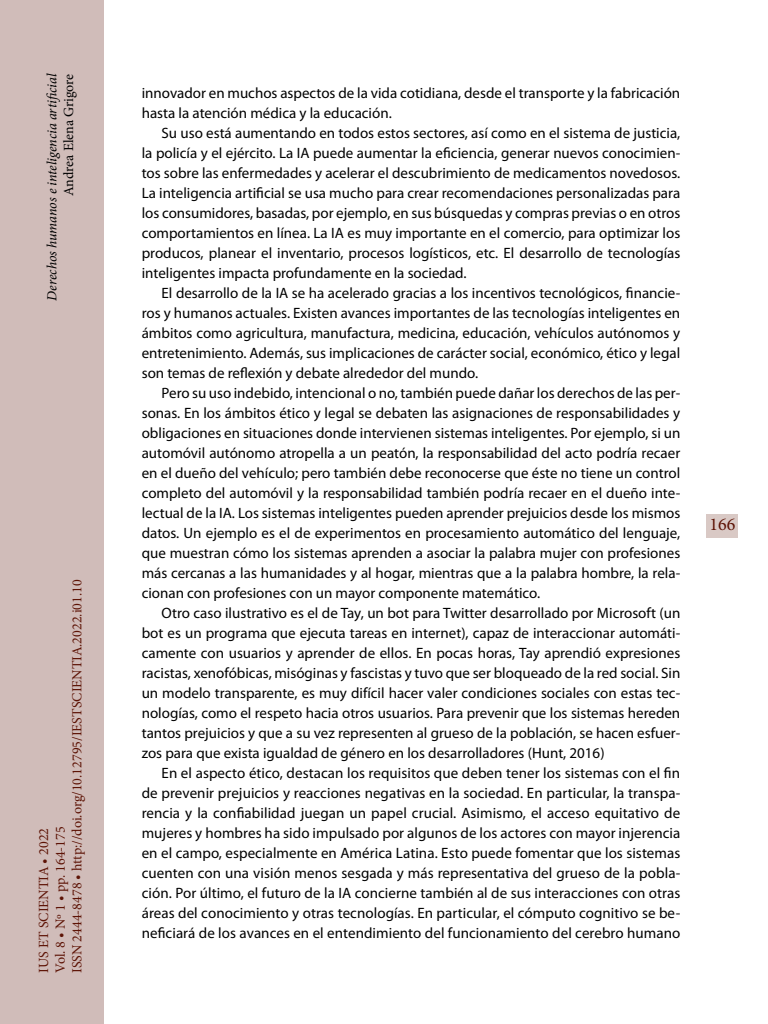
<style>
.page{position:relative;width:768px;height:1024px;background:#fff}
.page>*{position:absolute;margin:0;border:0;box-sizing:border-box;transform-origin:0 0}
.t1{font:18px "Minion Pro";color:#5d1305}
._00_bsc{font:15px/20px "Myriad Pro";color:#000;text-align:justify}
.t2{font:14px/16.8px "Minion Pro";color:#5d1305}
.t3{font:italic 14px "Minion Pro";letter-spacing:-.005em;color:#000}
.t4{font:14px "Minion Pro";letter-spacing:-.005em;color:#000}
</style>
<div class="page">
<div style="left:0;top:0;width:103px;height:1024px;background:#d0bcb9"></div>
<div style="left:707px;top:514px;width:31px;height:24px;background:#d9c9c5"></div>
<p class="t3" style="left:42px;top:301px;width:228px;rotate:-90deg">Derechos humanos e inteligencia artificial</p>
<p class="t4" style="left:59px;top:196px;width:124px;rotate:-90deg">Andrea Elena Grigore</p>
<p class="t2" style="left:35px;top:973px;width:395px;rotate:-90deg">IUS ET SCIENTIA • 2022<br>Vol. 8 • Nº 1 • pp. 164-175<br>ISSN 2444-8478 • http://doi.org/10.12795/IESTSCIENTIA.2022.i01.10</p>
<p class="_00_bsc" style="left:142px;top:83px;width:540px">innovador en muchos aspectos de la vida cotidiana, desde el transporte y la fabricación hasta la atención médica y la educación.</p>
<p class="_00_bsc" style="left:142px;top:123px;width:540px;text-indent:20px">Su uso está aumentando en todos estos sectores, así como en el sistema de justicia, la policía y el ejército. La IA puede aumentar la eficiencia, generar nuevos conocimien&shy;tos sobre las enfermedades y acelerar el descubrimiento de medicamentos novedosos.<br>La inteligencia artificial se usa mucho para crear recomendaciones personalizadas para los consumidores, basadas, por ejemplo, en sus búsquedas y compras previas o en otros comportamientos en línea. La IA es muy importante en el comercio, para optimizar los producos, planear el inventario, procesos logísticos, etc. El desarrollo de tecnologías inteligentes impacta profundamente en la sociedad.</p>
<p class="_00_bsc" style="left:142px;top:283px;width:540px;text-indent:20px">El desarrollo de la IA se ha acelerado gracias a los incentivos tecnológicos, financie&shy;ros y humanos actuales. Existen avances importantes de las tecnologías inteligentes en ámbitos como agricultura, manufactura, medicina, educación, vehículos autónomos y entretenimiento. Además, sus implicaciones de carácter social, económico, ético y legal son temas de reflexión y debate alrededor del mundo.</p>
<p class="_00_bsc" style="left:142px;top:383px;width:540px;text-indent:20px">Pero su uso indebido, intencional o no, también puede dañar los derechos de las per&shy;sonas. En los ámbitos ético y legal se debaten las asignaciones de responsabilidades y obligaciones en situaciones donde intervienen sistemas inteligentes. Por ejemplo, si un automóvil autónomo atropella a un peatón, la responsabilidad del acto podría recaer en el dueño del vehículo; pero también debe reconocerse que éste no tiene un control completo del automóvil y la responsabilidad también podría recaer en el dueño inte&shy;lectual de la IA. Los sistemas inteligentes pueden aprender prejuicios desde los mismos datos. Un ejemplo es el de experimentos en procesamiento automático del lenguaje, que muestran cómo los sistemas aprenden a asociar la palabra mujer con profesiones más cercanas a las humanidades y al hogar, mientras que a la palabra hombre, la rela&shy;cionan con profesiones con un mayor componente matemático.</p>
<p class="_00_bsc" style="left:142px;top:603px;width:540px;text-indent:20px">Otro caso ilustrativo es el de Tay, un bot para Twitter desarrollado por Microsoft (un bot es un programa que ejecuta tareas en internet), capaz de interaccionar automáti&shy;camente con usuarios y aprender de ellos. En pocas horas, Tay aprendió expresiones racistas, xenofóbicas, misóginas y fascistas y tuvo que ser bloqueado de la red social. Sin un modelo transparente, es muy difícil hacer valer condiciones sociales con estas tec&shy;nologías, como el respeto hacia otros usuarios. Para prevenir que los sistemas hereden tantos prejuicios y que a su vez representen al grueso de la población, se hacen esfuer&shy;zos para que exista igualdad de género en los desarrolladores (Hunt, 2016)</p>
<p class="_00_bsc" style="left:142px;top:763px;width:540px;text-indent:20px">En el aspecto ético, destacan los requisitos que deben tener los sistemas con el fin de prevenir prejuicios y reacciones negativas en la sociedad. En particular, la transpa&shy;rencia y la confiabilidad juegan un papel crucial. Asimismo, el acceso equitativo de mujeres y hombres ha sido impulsado por algunos de los actores con mayor injerencia en el campo, especialmente en América Latina. Esto puede fomentar que los sistemas cuenten con una visión menos sesgada y más representativa del grueso de la pobla&shy;ción. Por último, el futuro de la IA concierne también al de sus interacciones con otras áreas del conocimiento y otras tecnologías. En particular, el cómputo cognitivo se be&shy;neficiará de los avances en el entendimiento del funcionamiento del cerebro humano</p>
<p class="t1" style="left:709px;top:512px;width:27px">166</p>
</div>
